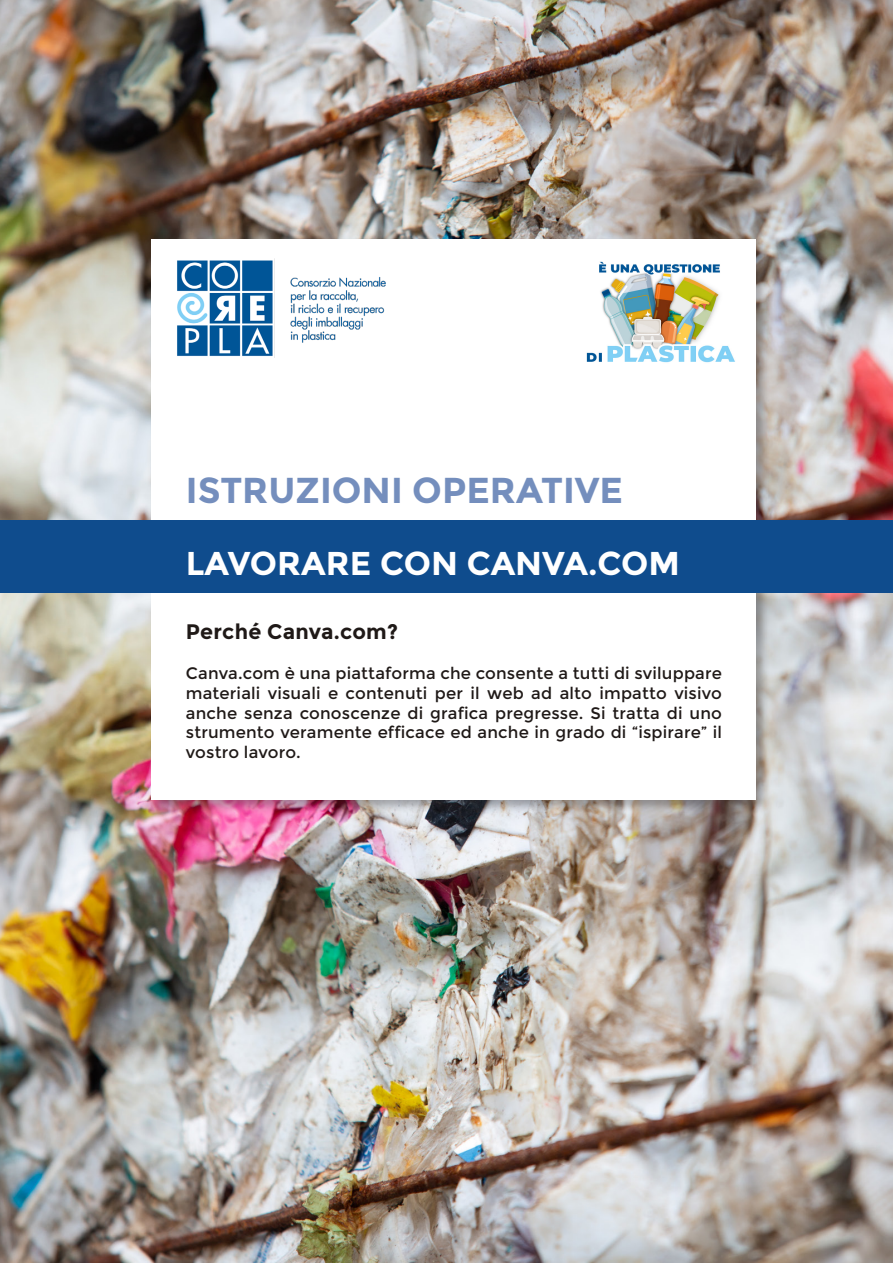
<style>
.page{position:relative;width:893px;height:1263px;background:#fff}
.page>*{position:absolute;margin:0;border:0;box-sizing:border-box;transform-origin:0 0}
.t1{font:700 36px "Montserrat";color:#748ebd}
.t2{font:700 33px "Montserrat";color:#fff}
.t3{font:700 21px "Montserrat";letter-spacing:.01em;color:#1f1917}
.t4{font:16.5px/19.8px "Montserrat";letter-spacing:.01em;color:#1f1917;text-align:justify}
</style>
<div class="page">
<img style="left:0;top:0;width:893px;height:1263px">
<div style="left:149px;top:237px;width:621px;height:577px;background:#231f20;opacity:.35"></div>
<div style="left:152px;top:239px;width:604px;height:560px;background:#fff"></div>
<img style="left:177px;top:258px;width:209px;height:100px">
<div style="left:0;top:519px;width:893px;height:73px;background:#0f4c8d"></div>
<img style="left:586px;top:261px;width:149px;height:102px">
<h1 class="t1" style="left:186px;top:468px;width:439px">ISTRUZIONI OPERATIVE</h1>
<h2 class="t2" style="left:186px;top:543px;width:496px">LAVORARE CON CANVA.COM</h2>
<p class="t3" style="left:186px;top:619px;width:214px">Perché Canva.com?</p>
<p class="t4" style="left:186px;top:663px;width:538px">Canva.com è una piattaforma che consente a tutti di sviluppare materiali visuali e contenuti per il web ad alto impatto visivo anche senza conoscenze di grafica pregresse. Si tratta di uno strumento veramente efficace ed anche in grado di “ispirare” il vostro lavoro.</p>
</div>
